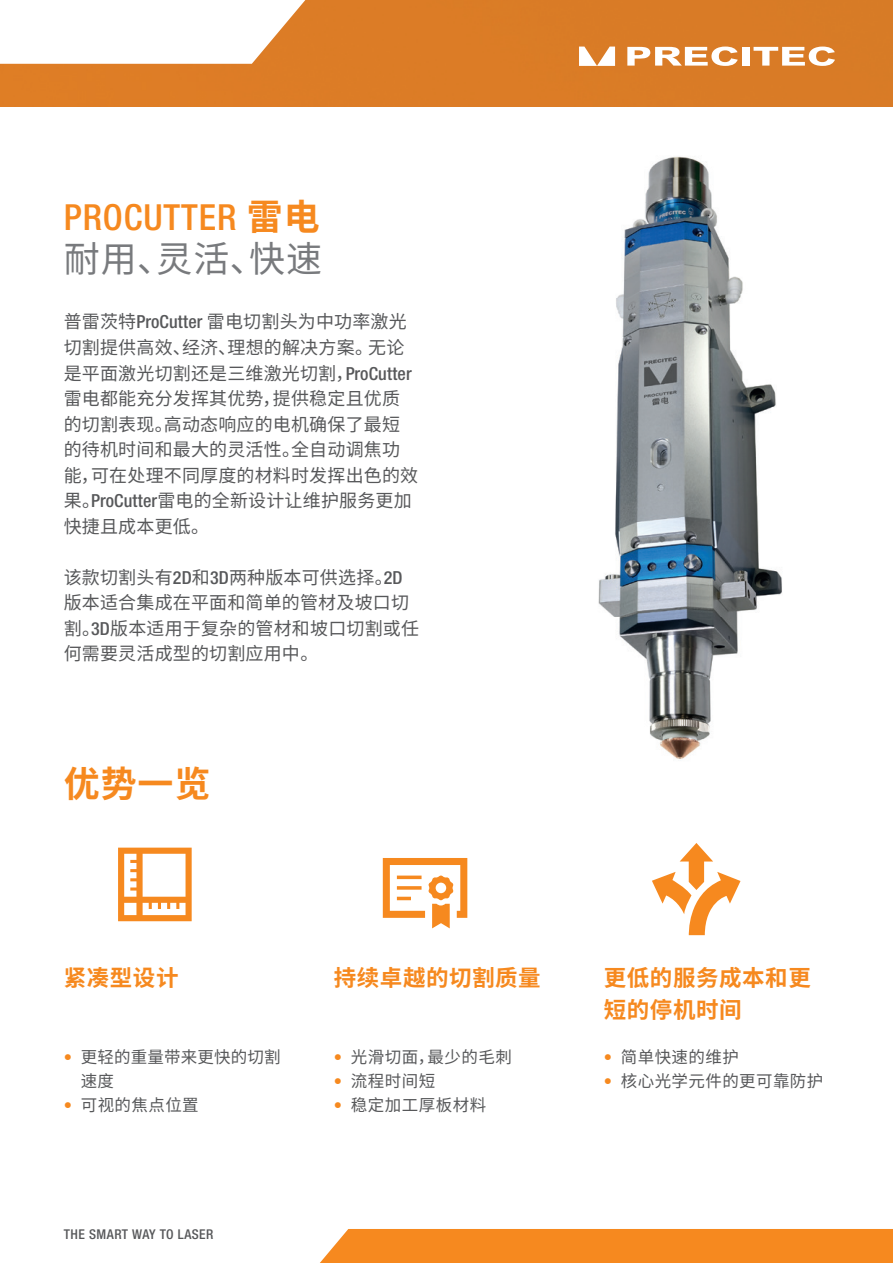
<style>
.page{position:relative;width:893px;height:1263px;background:#fff}
.page>*{position:absolute;margin:0;border:0;box-sizing:border-box;transform-origin:0 0}
.t1{font:500 condensed 36px "Helvetica Neue LTW1 G";letter-spacing:.025em;color:#f6891f}
.t2{font:36px "Source Han Sans CN";color:#787a7d}
.t3{font:700 36px "Source Han Sans CN";color:#f6891f}
.t4{font:700 22.5px/31.5px "Source Han Sans CN";letter-spacing:.025em;color:#f6891f}
.t5{font:18px/25.5px "Source Han Sans CN";letter-spacing:.01em;color:#57585a}
.t6{font:16.5px/24px "Source Han Sans CN";letter-spacing:.025em;color:#57585a}
.t7{font:500 condensed 13.5px "Helvetica Neue LTW1 G";letter-spacing:.035em;color:#57585a}
.s1{font-family:"Source Han Sans CN";font-weight:700;font-stretch:normal}
.s2{font-family:"Helvetica Neue LTW1 G";font-weight:500;font-stretch:condensed}
.s3{font-family:"Helvetica Neue LTW1 G";font-weight:300;font-stretch:condensed;color:#f6891f}
</style>
<div class="page">
<div style="left:0;top:0;width:893px;height:107px;background:#db7c26"></div>
<svg style="left:579px;top:47px;width:36px;height:19px"></svg>
<svg style="left:627px;top:47px;width:111px;height:19px"></svg>
<div style="left:742px;top:47px;width:8px;height:19px;background:#fff"></div>
<svg style="left:753px;top:47px;width:82px;height:19px"></svg>
<div style="left:320px;top:1229px;width:573px;height:34px;background:#f6891f"></div>
<img style="left:598px;top:156px;width:184px;height:604px">
<svg style="left:0;top:0;width:305px;height:64px"></svg>
<svg style="left:652px;top:843px;width:88px;height:92px"></svg>
<svg style="left:383px;top:858px;width:84px;height:70px"></svg>
<svg style="left:118px;top:848px;width:74px;height:73px"></svg>
<h1 class="t1" style="left:64px;top:196px;width:257px">PROCUTTER <span class="s1">雷电</span></h1>
<h1 class="t2" style="left:64px;top:239px;width:260px">耐用、灵活、快速</h1>
<p class="t5" style="left:64px;top:309px;width:356px">普雷茨特<span class="s2">ProCutter</span> 雷电切割头为中功率激光切割提供高效、经济、理想的解决方案。无论是平面激光切割还是三维激光切割，<span class="s2">ProCutter</span>雷电都能充分发挥其优势，提供稳定且优质的切割表现。高动态响应的电机确保了最短的待机时间和最大的灵活性。全自动调焦功能，可在处理不同厚度的材料时发挥出色的效果。<span class="s2">ProCutter</span>雷电的全新设计让维护服务更加快捷且成本更低。</p>
<p class="t5" style="left:64px;top:565px;width:357px">该款切割头有<span class="s2">2D</span>和<span class="s2">3D</span>两种版本可供选择。<span class="s2">2D</span>版本适合集成在平面和简单的管材及坡口切割。<span class="s2">3D</span>版本适用于复杂的管材和坡口切割或任何需要灵活成型的切割应用中。</p>
<h1 class="t3" style="left:64px;top:764px;width:148px">优势一览</h1>
<p class="t4" style="left:64px;top:963px;width:116px">紧凑型设计</p>
<p class="t6" style="left:81px;top:1045px;width:201px;text-indent:-17px"><span class="s3">•</span> 更轻的重量带来更快的切割速度</p>
<p class="t6" style="left:64px;top:1093px;width:136px"><span class="s3">•</span> 可视的焦点位置</p>
<p class="t7" style="left:64px;top:1226px;width:151px">THE SMART WAY TO LASER</p>
<p class="t4" style="left:334px;top:963px;width:209px">持续卓越的切割质量</p>
<p class="t6" style="left:334px;top:1045px;width:180px"><span class="s3">•</span> 光滑切面，最少的毛刺</p>
<p class="t6" style="left:334px;top:1069px;width:103px"><span class="s3">•</span> 流程时间短</p>
<p class="t6" style="left:334px;top:1093px;width:154px"><span class="s3">•</span> 稳定加工厚板材料</p>
<p class="t4" style="left:604px;top:963px;width:208px">更低的服务成本和更短的停机时间</p>
<p class="t6" style="left:604px;top:1045px;width:136px"><span class="s3">•</span> 简单快速的维护</p>
<p class="t6" style="left:604px;top:1069px;width:221px"><span class="s3">•</span> 核心光学元件的更可靠防护</p>
</div>
